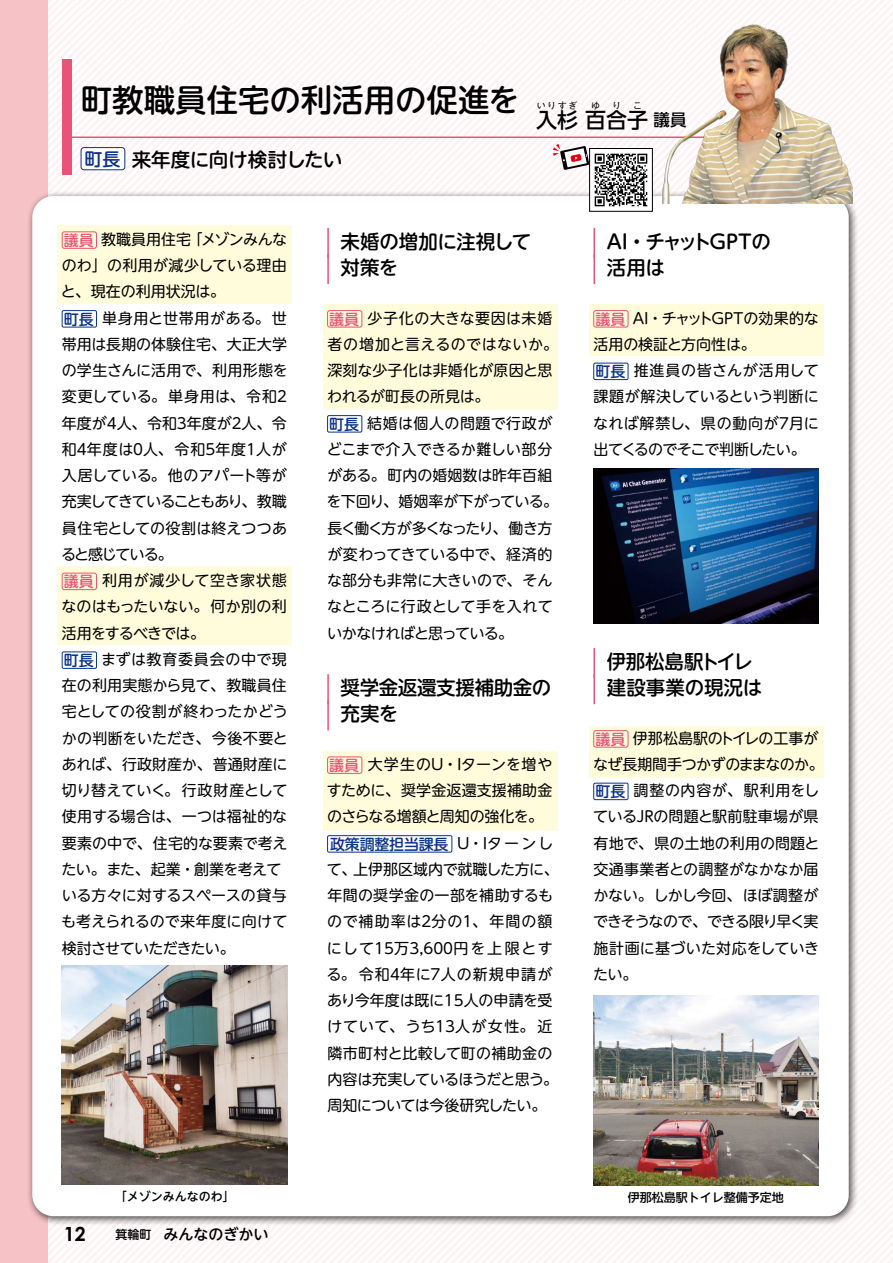
<style>
.page{position:relative;width:893px;height:1263px;background:#fdf5f6}
.page>*{position:absolute;margin:0;border:0;box-sizing:border-box;transform-origin:0 0}
.t1{font:500 31.5px "UD Shin M Go Pro";color:#000}
.t2{font:500 21px "UD Shin Go NT Pro";color:#000}
.t3{font:500 19.5px/26.2px "UD Shin M Go Pro";letter-spacing:-.015em;color:#000}
.t4{font:500 18px "UD Shin M Go Pro";color:#0c3388}
.t5{font:500 16.5px "UD Shin Go NT Pro";color:#000}
.t6{font:15px/26.2px "UD Shin M Go Pro";color:#000}
.t7{font:500 15px "UD Shin M Go Pro";color:#000}
.t8{font:500 12px "UD Shin Go NT Pro";color:#000}
.t9{font:500 9px "UD Shin Go NT Pro";color:#000}
.s1{font-weight:500;color:#e95377}
.s2{font-weight:500;color:#0c3388}
.s3{font-family:"Century Gothic Pro";font-weight:700;font-size:19.5px}
.s4{font-size:12px}
</style>
<div class="page">
<div style="left:0;top:0;width:48px;height:1263px;background:#f7c2c6"></div>
<div style="left:26px;top:190px;width:833px;height:1036px;background:#000;opacity:.75"></div>
<div style="left:32px;top:196px;width:817px;height:1020px;background:#fff;border-radius:21px"></div>
<div style="left:57px;top:226px;width:234px;height:78px;background:#fffcdb"></div>
<div style="left:57px;top:566px;width:234px;height:78px;background:#fffcdb"></div>
<div style="left:323px;top:304px;width:234px;height:106px;background:#fffcdb"></div>
<div style="left:323px;top:750px;width:234px;height:80px;background:#fffcdb"></div>
<div style="left:589px;top:304px;width:234px;height:52px;background:#fffcdb"></div>
<div style="left:589px;top:726px;width:234px;height:51px;background:#fffcdb"></div>
<div style="left:81px;top:148px;width:44px;height:22px;background:#fff;border-radius:3px"></div>
<div style="left:81px;top:147px;width:44px;height:23px;border:1px solid #0c3388;border-radius:3px"></div>
<div style="left:62px;top:232px;width:35px;height:17px;border:1px solid #e95377;border-radius:2px"></div>
<div style="left:62px;top:310px;width:35px;height:17px;border:1px solid #0c3388;border-radius:2px"></div>
<div style="left:62px;top:573px;width:35px;height:17px;border:1px solid #e95377;border-radius:2px"></div>
<div style="left:62px;top:652px;width:35px;height:17px;border:1px solid #0c3388;border-radius:2px"></div>
<hr style="left:327px;top:228px;width:2px;height:30px;background:#e95377">
<hr style="left:327px;top:254px;width:2px;height:30px;background:#e95377">
<div style="left:327px;top:310px;width:35px;height:17px;border:1px solid #e95377;border-radius:2px"></div>
<div style="left:327px;top:415px;width:35px;height:17px;border:1px solid #0c3388;border-radius:2px"></div>
<hr style="left:327px;top:674px;width:2px;height:30px;background:#e95377">
<hr style="left:327px;top:700px;width:2px;height:30px;background:#e95377">
<div style="left:327px;top:757px;width:35px;height:17px;border:1px solid #e95377;border-radius:2px"></div>
<div style="left:327px;top:835px;width:125px;height:17px;border:1px solid #0c3388;border-radius:2px"></div>
<hr style="left:593px;top:228px;width:2px;height:30px;background:#e95377">
<hr style="left:593px;top:254px;width:2px;height:30px;background:#e95377">
<div style="left:593px;top:310px;width:35px;height:17px;border:1px solid #e95377;border-radius:2px"></div>
<div style="left:593px;top:363px;width:35px;height:17px;border:1px solid #0c3388;border-radius:2px"></div>
<hr style="left:593px;top:648px;width:2px;height:30px;background:#e95377">
<hr style="left:593px;top:674px;width:2px;height:30px;background:#e95377">
<div style="left:593px;top:730px;width:35px;height:17px;border:1px solid #e95377;border-radius:2px"></div>
<div style="left:593px;top:783px;width:35px;height:17px;border:1px solid #0c3388;border-radius:2px"></div>
<hr style="left:67px;top:137px;width:685px;height:1px;background:#e95377">
<img style="left:662px;top:24px;width:190px;height:180px">
<div style="left:63px;top:60px;width:9px;height:115px;background:#e95377"></div>
<img style="left:61px;top:965px;width:226px;height:219px">
<img style="left:593px;top:995px;width:225px;height:190px">
<img style="left:593px;top:468px;width:225px;height:155px">
<img style="left:591px;top:153px;width:60px;height:54px">
<div style="left:589px;top:148px;width:64px;height:64px;border:1px solid #000"></div>
<svg style="left:553px;top:144px;width:36px;height:26px"></svg>
<h1 class="t1" style="left:81px;top:75px;width:440px">町教職員住宅の利活用の促進を</h1>
<h3 class="t3" style="left:132px;top:145px;width:212px">来年度に向け検討したい</h3>
<p class="t4" style="left:84px;top:144px;width:37px">町長</p>
<p class="t9" style="left:537px;top:98px;width:42px">いりすぎ</p>
<p class="t9" style="left:591px;top:98px;width:10px">ゆ</p>
<p class="t9" style="left:612px;top:98px;width:10px">り</p>
<p class="t9" style="left:633px;top:98px;width:10px">こ</p>
<h2 class="t2" style="left:536px;top:103px;width:113px">入杉百合子</h2>
<p class="t5" style="left:653px;top:107px;width:34px">議員</p>
<p class="t6" style="left:61px;top:225px;width:228px"><span class="s1">議員</span>教職員用住宅「メゾンみんなのわ」の利用が減少している理由と、現在の利用状況は。<br><span class="s2">町長</span>単身用と世帯用がある。世帯用は長期の体験住宅、大正大学の学生さんに活用で、利用形態を変更している。単身用は、令和2年度が4人、令和3年度が2人、令和4年度は0人、令和5年度1人が入居している。他のアパート等が充実してきていることもあり、教職員住宅としての役割は終えつつあると感じている。<br><span class="s1">議員</span>利用が減少して空き家状態なのはもったいない。何か別の利活用をするべきでは。<br><span class="s2">町長</span>まずは教育委員会の中で現在の利用実態から見て、教職員住宅としての役割が終わったかどうかの判断をいただき、今後不要とあれば、行政財産か、普通財産に切り替えていく。行政財産として使用する場合は、一つは福祉的な要素の中で、住宅的な要素で考えたい。また、起業・創業を考えている方々に対するスペースの貸与も考えられるので来年度に向けて検討させていただきたい。</p>
<h3 class="t3" style="left:341px;top:227px;width:192px">未婚の増加に注視して対策を</h3>
<p class="t6" style="left:327px;top:304px;width:233px"><span class="s1">議員</span>少子化の大きな要因は未婚者の増加と言えるのではないか。深刻な少子化は非婚化が原因と思われるが町長の所見は。<br><span class="s2">町長</span>結婚は個人の問題で行政がどこまで介入できるか難しい部分がある。町内の婚姻数は昨年百組を下回り、婚姻率が下がっている。長く働く方が多くなったり、働き方が変わってきている中で、経済的な部分も非常に大きいので、そんなところに行政として手を入れていかなければと思っている。</p>
<h3 class="t3" style="left:340px;top:673px;width:212px">奨学金返還支援補助金の充実を</h3>
<p class="t6" style="left:327px;top:750px;width:228px"><span class="s1">議員</span>大学生のU・Iターンを増やすために、奨学金返還支援補助金のさらなる増額と周知の強化を。<span class="s2">政策調整担当課長</span> U・Iターンし</p>
<p class="t6" style="left:327px;top:855px;width:234px">て、上伊那区域内で就職した方に、年間の奨学金の一部を補助するもので補助率は2分の1、年間の額にして15万3,600円を上限とする。令和4年に7人の新規申請があり今年度は既に15人の申請を受けていて、うち13人が女性。近隣市町村と比較して町の補助金の内容は充実しているほうだと思う。周知については今後研究したい。</p>
<h3 class="t3" style="left:607px;top:227px;width:166px">AI・チャットGPTの活用は</h3>
<p class="t6" style="left:593px;top:304px;width:227px"><span class="s1">議員</span> AI・チャットGPTの効果的な活用の検証と方向性は。<br><span class="s2">町長</span>推進員の皆さんが活用して課題が解決しているという判断になれば解禁し、県の動向が7月に出てくるのでそこで判断したい。</p>
<h3 class="t3" style="left:607px;top:647px;width:157px">伊那松島駅トイレ建設事業の現況は</h3>
<p class="t6" style="left:593px;top:724px;width:232px"><span class="s1">議員</span>伊那松島駅のトイレの工事がなぜ長期間手つかずのままなのか。<span class="s2">町長</span>調整の内容が、駅利用をしているJRの問題と駅前駐車場が県有地で、県の土地の利用の問題と交通事業者との調整がなかなか届かない。しかし今回、ほぼ調整ができそうなので、できる限り早く実施計画に基づいた対応をしていきたい。</p>
<p class="t8" style="left:115px;top:1187px;width:121px">「メゾンみんなのわ」</p>
<p class="t8" style="left:628px;top:1188px;width:157px">伊那松島駅トイレ整備予定地</p>
<p class="t7" style="left:64px;top:1222px;width:206px"><span class="s3">12</span>　　<span class="s4">箕輪町　</span>みんなのぎかい</p>
</div>
